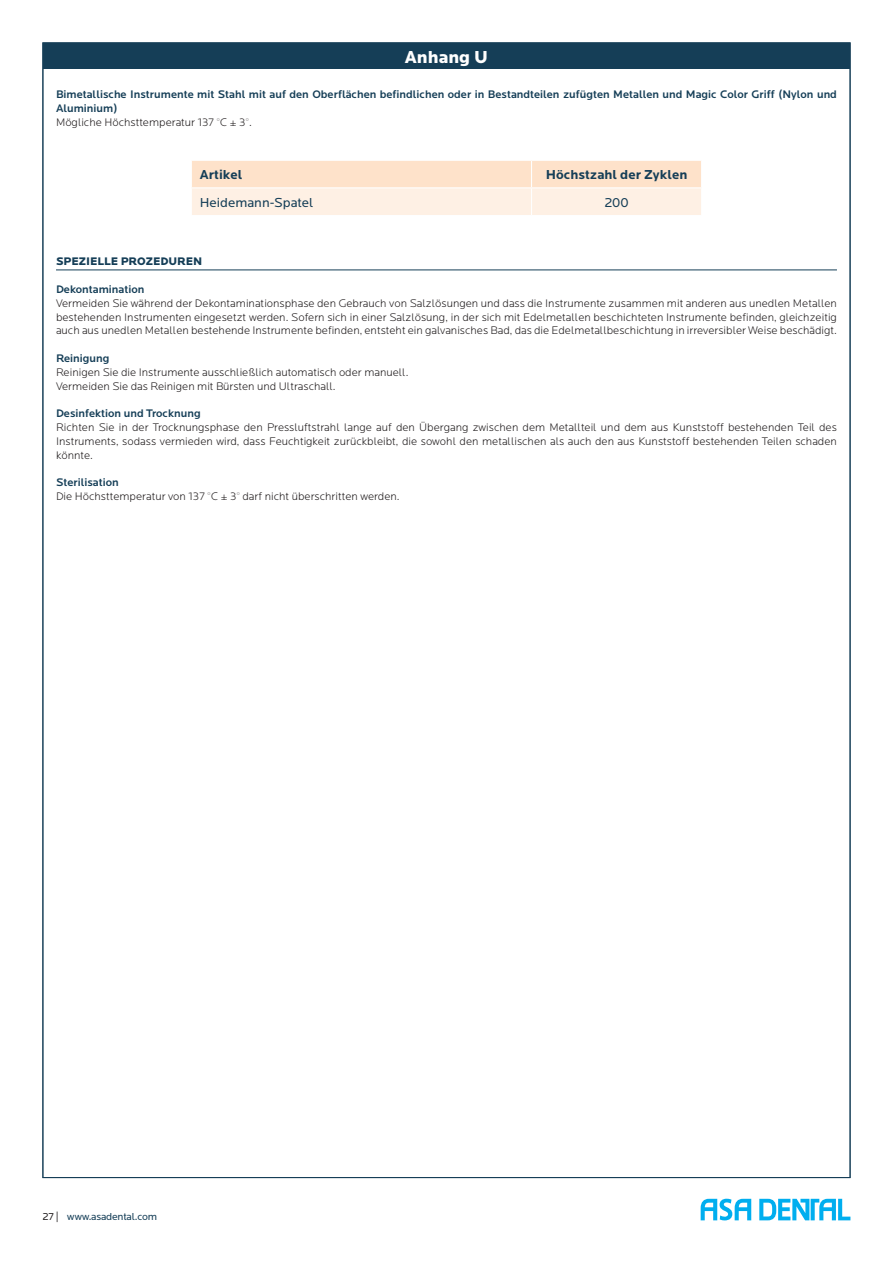
<style>
.page{position:relative;width:893px;height:1263px;background:#fff}
.page>*{position:absolute;margin:0;border:0;box-sizing:border-box;transform-origin:0 0}
.t1{font:900 18px "Locator";color:#fff}
.t2{font:700 13.5px "Locator";color:#153e57}
.t3{font:13.5px "Locator";color:#153e57}
.t4{font:300 11.4px/13.8px "Locator";color:#231f20;text-align:justify}
.t5{font:500 11.4px/13.8px "Locator";color:#153e57}
.t6{font:900 11.4px "Locator";color:#153e57}
.t7{font:10.5px "Locator";letter-spacing:-.02em;color:#153e57}
.s1{color:#231f20}
</style>
<div class="page">
<svg style="left:701px;top:1199px;width:149px;height:21px"></svg>
<div style="left:43px;top:43px;width:807px;height:26px;background:#153e57"></div>
<hr style="left:56px;top:270px;width:781px;height:1px;background:#153e57">
<svg style="left:192px;top:160px;width:509px;height:55px;background:#fee9d8"></svg>
<h1 class="t1" style="left:405px;top:46px;width:85px">Anhang U</h1>
<p class="t5" style="left:56px;top:88px;width:782px">Bimetallische Instrumente mit Stahl mit auf den Oberflächen befindlichen oder in Bestandteilen zufügten Metallen und Magic Color Griff (Nylon und<br>Aluminium)</p>
<p class="t4" style="left:56px;top:116px;width:198px">Mögliche Höchsttemperatur 137 °C ± 3°.</p>
<p class="t2" style="left:200px;top:167px;width:44px">Artikel</p>
<p class="t2" style="left:546px;top:167px;width:143px">Höchstzahl der Zyklen</p>
<p class="t3" style="left:200px;top:195px;width:115px">Heidemann-Spatel</p>
<p class="t3" style="left:604px;top:195px;width:26px">200</p>
<p class="t6" style="left:56px;top:255px;width:148px">SPEZIELLE PROZEDUREN</p>
<p class="t5" style="left:56px;top:283px;width:90px">Dekontamination</p>
<p class="t4" style="left:56px;top:296px;width:782px">Vermeiden Sie während der Dekontaminationsphase den Gebrauch von Salzlösungen und dass die Instrumente zusammen mit anderen aus unedlen Metallen bestehenden Instrumenten eingesetzt werden. Sofern sich in einer Salzlösung, in der sich mit Edelmetallen beschichteten Instrumente befinden, gleichzeitig auch aus unedlen Metallen bestehende Instrumente befinden, entsteht ein galvanisches Bad, das die Edelmetallbeschichtung in irreversibler Weise beschädigt.</p>
<p class="t5" style="left:56px;top:352px;width:55px">Reinigung</p>
<p class="t4" style="left:56px;top:366px;width:354px">Reinigen Sie die Instrumente ausschließlich automatisch oder manuell.<br>Vermeiden Sie das Reinigen mit Bürsten und Ultraschall.</p>
<p class="t5" style="left:56px;top:407px;width:146px">Desinfektion und Trocknung</p>
<p class="t4" style="left:56px;top:421px;width:782px">Richten Sie in der Trocknungsphase den Pressluftstrahl lange auf den Übergang zwischen dem Metallteil und dem aus Kunststoff bestehenden Teil des Instruments, sodass vermieden wird, dass Feuchtigkeit zurückbleibt, die sowohl den metallischen als auch den aus Kunststoff bestehenden Teilen schaden könnte.</p>
<p class="t5" style="left:56px;top:476px;width:64px">Sterilisation</p>
<p class="t4" style="left:56px;top:490px;width:345px">Die Höchsttemperatur von 137 °C ± 3° darf nicht überschritten werden.</p>
<p class="t7" style="left:43px;top:1211px;width:116px"><span class="s1">27 |</span> www.asadental.com</p>
</div>
